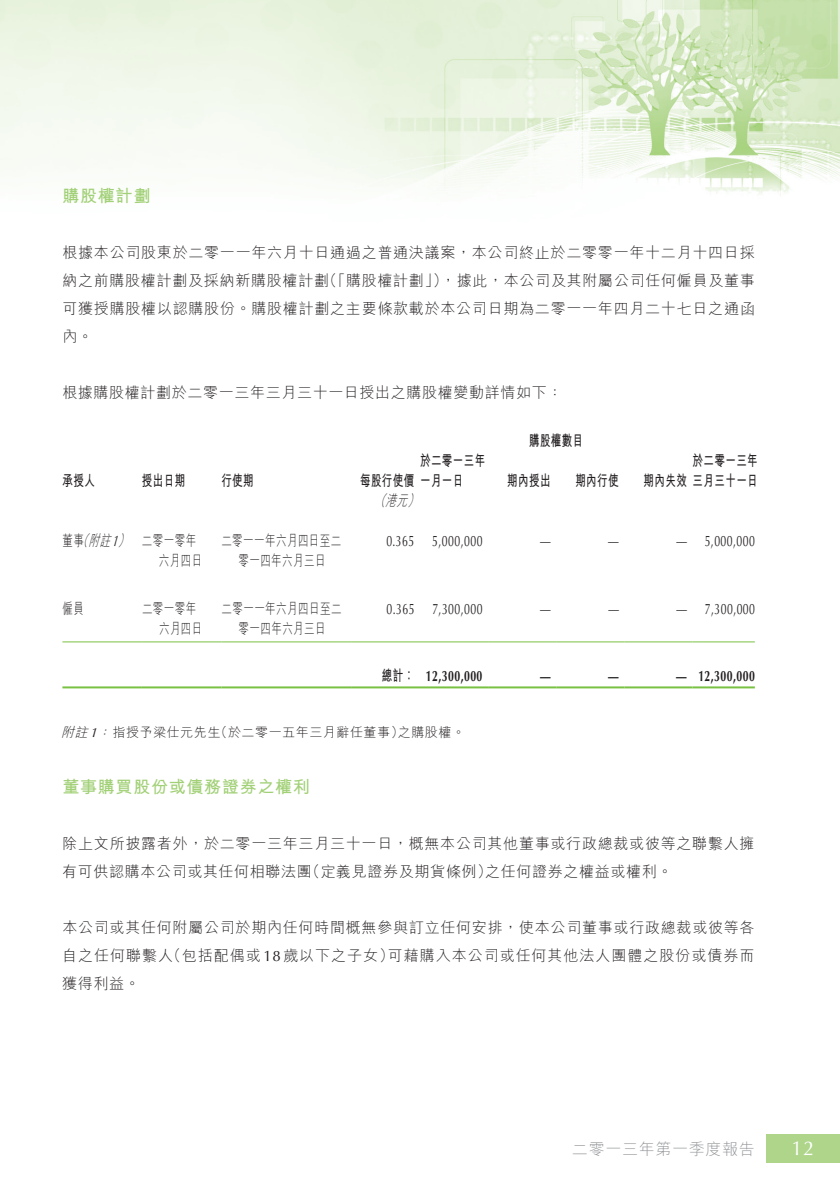
<style>
.page{position:relative;width:840px;height:1191px;background:#fff}
.page>*{position:absolute;margin:0;border:0;box-sizing:border-box;transform-origin:0 0}
.t1{font:20px "Optima";color:#fff}
.t2{font:700 17px "M Hei HK";letter-spacing:.04em;color:#a1d076}
.t3{font:300 16px "M Hei HK";letter-spacing:.04em;color:#939598}
.t4{font:300 15px/28px "M Hei HK";letter-spacing:.04em;color:#231f20;text-align:justify}
.t5{font:300 15px/20px "M Hei HK";letter-spacing:.04em;color:#231f20;scale:.7 1}
.t6{font:700 15px "M Hei HK";letter-spacing:.04em;color:#231f20;scale:.7 1}
.t7{font:15px "Optima";letter-spacing:.04em;color:#231f20;scale:.7 1}
.t8{font:700 15px "Optima";letter-spacing:.04em;color:#231f20;scale:.7 1}
.t9{font:italic 300 15px "M Hei HK";color:#231f20;scale:.7 1}
.t10{font:300 13px "M Hei HK";letter-spacing:.04em;color:#231f20}
.s1{font-style:italic}
.s2{font-family:"Optima";font-weight:400;font-style:italic}
.s3{font-family:"M Hei HK"}
.s4{font-family:"Optima";font-weight:400}
</style>
<div class="page">
<img style="left:1px;top:0;width:838px;height:1163px">
<img style="left:0;top:0;width:1px;height:1191px">
<div style="left:765px;top:1134px;width:74px;height:28px;background:#aed589"></div>
<hr style="left:62px;top:641px;width:80px;height:1px;background:#79c142">
<hr style="left:142px;top:641px;width:79px;height:1px;background:#79c142">
<hr style="left:221px;top:641px;width:130px;height:1px;background:#79c142">
<hr style="left:351px;top:641px;width:69px;height:1px;background:#79c142">
<hr style="left:420px;top:641px;width:68px;height:1px;background:#79c142">
<hr style="left:488px;top:641px;width:68px;height:1px;background:#79c142">
<hr style="left:556px;top:641px;width:68px;height:1px;background:#79c142">
<hr style="left:624px;top:641px;width:68px;height:1px;background:#79c142">
<hr style="left:692px;top:641px;width:62px;height:1px;background:#79c142">
<hr style="left:62px;top:686px;width:80px;height:2px;background:#79c142">
<hr style="left:142px;top:686px;width:79px;height:2px;background:#79c142">
<hr style="left:221px;top:686px;width:130px;height:2px;background:#79c142">
<hr style="left:351px;top:686px;width:69px;height:2px;background:#79c142">
<hr style="left:420px;top:686px;width:68px;height:2px;background:#79c142">
<hr style="left:488px;top:686px;width:68px;height:2px;background:#79c142">
<hr style="left:556px;top:686px;width:68px;height:2px;background:#79c142">
<hr style="left:624px;top:686px;width:68px;height:2px;background:#79c142">
<hr style="left:692px;top:686px;width:62px;height:2px;background:#79c142">
<p class="t2" style="left:62px;top:184px;width:89px">購股權計劃</p>
<p class="t4" style="left:62px;top:238px;width:693px">根據本公司股東於二零一一年六月十日通過之普通決議案，本公司終止於二零零一年十二月十四日採納之前購股權計劃及採納新購股權計劃（「購股權計劃」），據此，本公司及其附屬公司任何僱員及董事可獲授購股權以認購股份。購股權計劃之主要條款載於本公司日期為二零一一年四月二十七日之通函內。</p>
<p class="t4" style="left:62px;top:378px;width:501px">根據購股權計劃於二零一三年三月三十一日授出之購股權變動詳情如下：</p>
<p class="t6" style="left:528px;top:430px;width:79px">購股權數目</p>
<p class="t6" style="left:62px;top:470px;width:48px">承授人</p>
<p class="t6" style="left:142px;top:470px;width:63px">授出日期</p>
<p class="t6" style="left:221px;top:470px;width:48px">行使期</p>
<p class="t6" style="left:360px;top:470px;width:149px">每股行使價一月一日</p>
<p class="t6" style="left:420px;top:450px;width:95px">於二零一三年</p>
<p class="t6" style="left:692px;top:450px;width:95px">於二零一三年</p>
<p class="t6" style="left:507px;top:470px;width:63px">期內授出</p>
<p class="t6" style="left:575px;top:470px;width:63px">期內行使</p>
<p class="t6" style="left:643px;top:470px;width:165px">期內失效三月三十一日</p>
<p class="t9" style="left:374px;top:490px;width:71px">（港元）</p>
<p class="t5" style="left:159px;top:530px;width:63px;text-indent:-96px">董事<span class="s1">（附註</span><span class="s2">1</span><span class="s1">）</span> 二零一零年六月四日</p>
<p class="t5" style="left:221px;top:530px;width:173px;text-align:center">二零一一年六月四日至二零一四年六月三日</p>
<p class="t7" style="left:386px;top:532px;width:139px">0.365 5,000,000</p>
<p class="t7" style="left:540px;top:532px;width:17px">—</p>
<p class="t7" style="left:608px;top:532px;width:17px">—</p>
<p class="t7" style="left:676px;top:532px;width:114px">— 5,000,000</p>
<p class="t5" style="left:62px;top:598px;width:32px">僱員</p>
<p class="t5" style="left:159px;top:598px;width:63px;text-indent:-17px">二零一零年六月四日</p>
<p class="t5" style="left:221px;top:598px;width:173px;text-align:center">二零一一年六月四日至二零一四年六月三日</p>
<p class="t7" style="left:386px;top:600px;width:139px">0.365 7,300,000</p>
<p class="t7" style="left:540px;top:600px;width:17px">—</p>
<p class="t7" style="left:608px;top:600px;width:17px">—</p>
<p class="t7" style="left:676px;top:600px;width:114px">— 7,300,000</p>
<p class="t8" style="left:381px;top:666px;width:145px"><span class="s3">總計：</span> 12,300,000</p>
<p class="t8" style="left:539px;top:666px;width:17px">—</p>
<p class="t8" style="left:607px;top:666px;width:17px">—</p>
<p class="t8" style="left:676px;top:666px;width:114px">— 12,300,000</p>
<p class="t10" style="left:61px;top:722px;width:405px"><span class="s1">附註</span><span class="s2">1</span><span class="s1">：</span>指授予梁仕元先生（於二零一五年三月辭任董事）之購股權。</p>
<p class="t2" style="left:62px;top:774px;width:249px">董事購買股份或債務證券之權利</p>
<p class="t4" style="left:62px;top:828px;width:693px">除上文所披露者外，於二零一三年三月三十一日，概無本公司其他董事或行政總裁或彼等之聯繫人擁有可供認購本公司或其任何相聯法團（定義見證券及期貨條例）之任何證券之權益或權利。</p>
<p class="t4" style="left:62px;top:912px;width:693px">本公司或其任何附屬公司於期內任何時間概無參與訂立任何安排，使本公司董事或行政總裁或彼等各自之任何聯繫人（包括配偶或<span class="s4">18</span>歲以下之子女）可藉購入本公司或任何其他法人團體之股份或債券而獲得利益。</p>
<p class="t3" style="left:571px;top:1137px;width:184px">二零一三年第一季度報告</p>
<h1 class="t1" style="left:791px;top:1137px;width:25px">12</h1>
</div>
